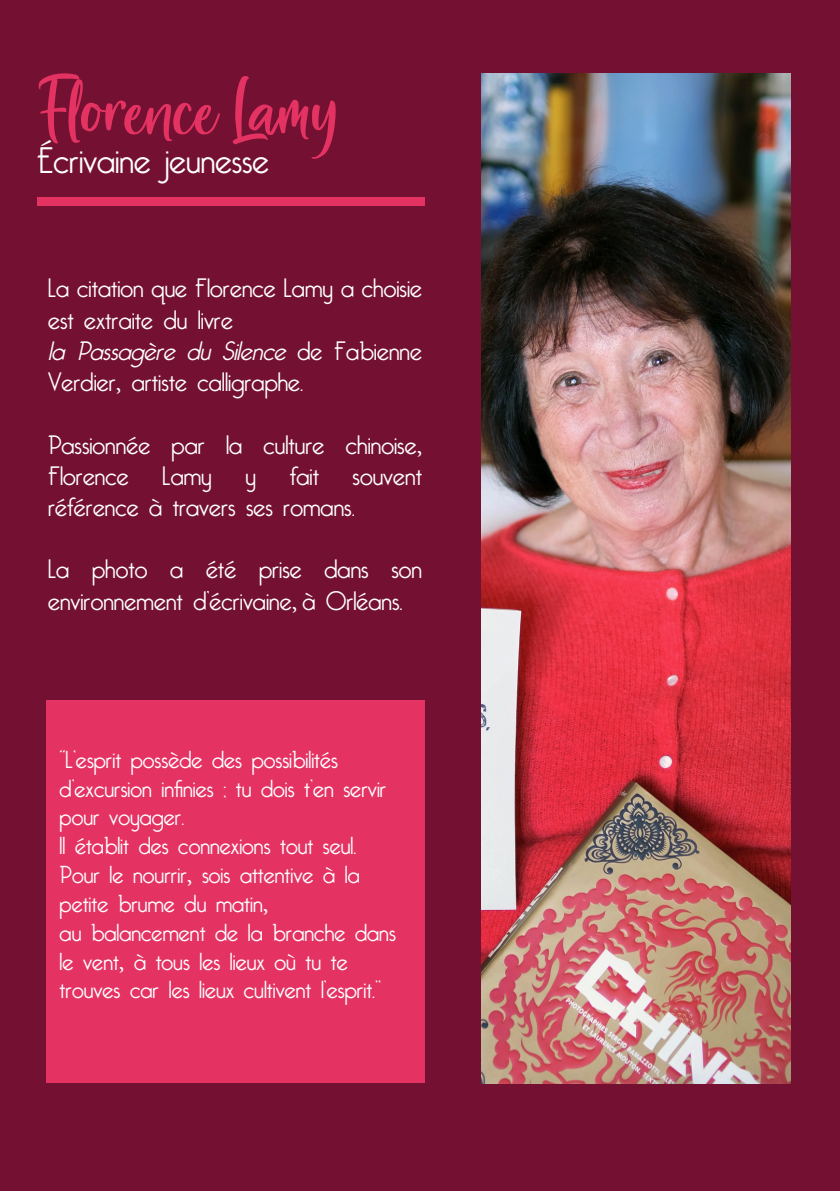
<style>
.page{position:relative;width:840px;height:1191px;background:#fff}
.page>*{position:absolute;margin:0;border:0;box-sizing:border-box;transform-origin:0 0}
.t1{font:70px "Astral Sisters";color:#e43363}
.t2{font:300 36px "Bellerose";color:#fff}
.t3{font:300 26px/31.2px "Bellerose";color:#fff}
.t4{font:300 24px/28.8px "Bellerose";color:#fff}
.s1{font-style:italic}
.s2{font-family:"Minion Pro";font-weight:400;font-size:24px}
.s3{font-family:"Minion Pro";font-weight:400}
</style>
<div class="page">
<div style="left:0;top:0;width:839px;height:1191px;background:#741032"></div>
<img style="left:481px;top:74px;width:308px;height:1009px">
<div style="left:37px;top:197px;width:387px;height:9px;background:#e43363"></div>
<div style="left:46px;top:700px;width:378px;height:383px;background:#e43363"></div>
<h1 class="t1" style="left:37px;top:60px;width:306px">Florence Lamy</h1>
<h2 class="t2" style="left:37px;top:140px;width:233px">Écrivaine jeunesse</h2>
<p class="t3" style="left:48px;top:274px;width:375px">La citation que Florence Lamy a choisie est extraite du livre<br><span class="s1">la Passagère du Silence</span> d e F a b i e n n e<br>Verdier<span class="s2">,</span> artiste calligraphe.</p>
<p class="t3" style="left:48px;top:430px;width:375px">Passionnée par la culture chinoise<span class="s2">,<br></span>Florence</p>
<p class="t3" style="left:162px;top:461px;width:51px">Lamy</p>
<p class="t3" style="left:245px;top:461px;width:12px">y</p>
<p class="t3" style="left:289px;top:461px;width:31px">fait</p>
<p class="t3" style="left:48px;top:461px;width:375px;text-indent:304px">souvent référence à travers ses romans.</p>
<p class="t3" style="left:48px;top:554px;width:375px">La photo a été prise dans son environnement d’écrivaine<span class="s2">,</span> à Orléans.</p>
<p class="t4" style="left:60px;top:746px;width:337px">‘‘L’esprit possède des possibilités d’excursion infinies ; tu dois t’en servir pour voyager.<br>Il établit des connexions tout seul.<br>Pour le nourrir<span class="s3">,</span> sois attentive à la petite brume du matin<span class="s3">,<br></span>au balancement de la branche dans le vent<span class="s3">,</span> à tous les lieux où tu te trouves car les lieux cultivent l’esprit.’’</p>
</div>
